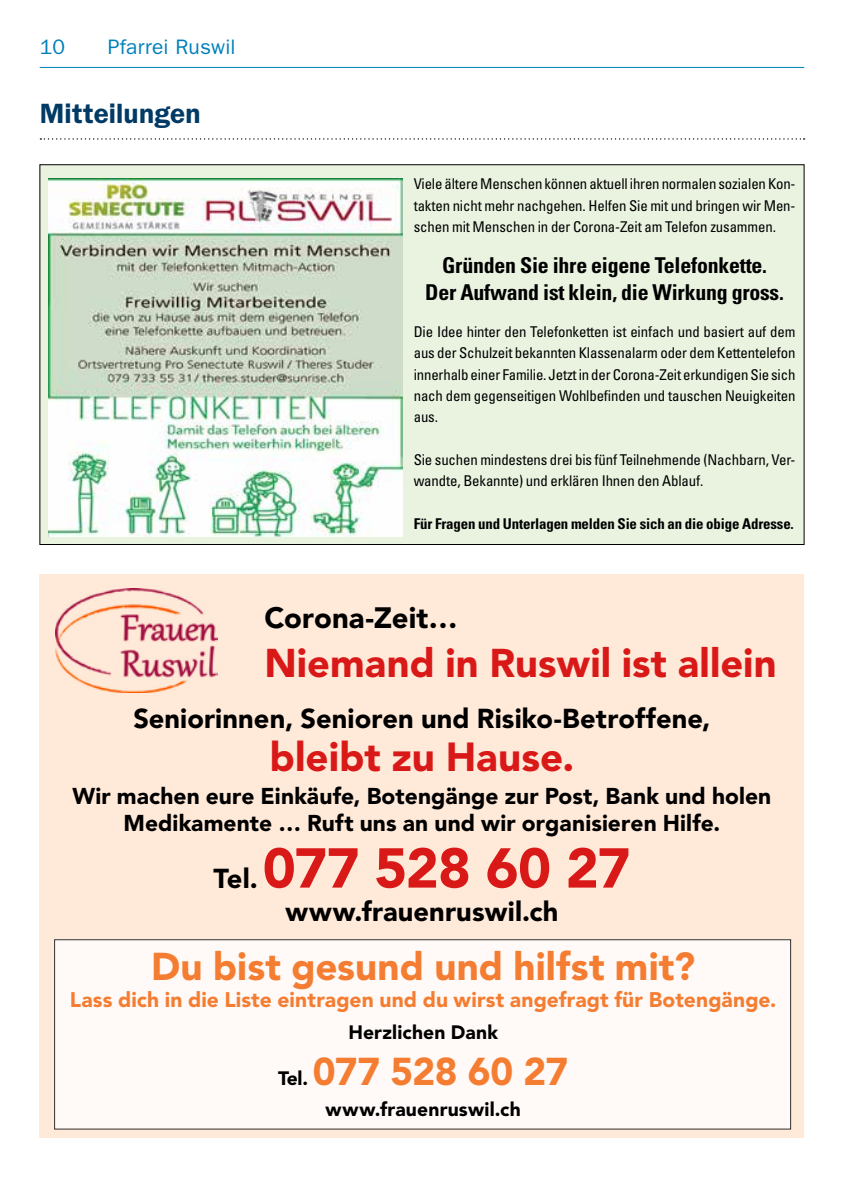
<style>
.page{position:relative;width:844px;height:1191px;background:#fff}
.page>*{position:absolute;margin:0;border:0;box-sizing:border-box;transform-origin:0 0}
.t1{font:900 55.48px "Avenir";letter-spacing:-.015em;color:#d91918}
.t2{font:900 40.25px "Avenir";color:#d91918}
.t3{font:900 39.73px "Avenir";letter-spacing:.005em;color:#d91918}
.t4{font:900 38.5px "Avenir";color:#f47d32}
.t5{font:900 29.22px "Avenir";color:#000}
.t6{font:600 28px "ITC Franklin Gothic Std";letter-spacing:.005em;color:#003a65}
.t7{font:900 27.12px "Avenir";letter-spacing:.005em;color:#000}
.t8{font:900 22.75px/26.2px "Avenir";letter-spacing:.005em;color:#000;text-align:center}
.t9{font:700 condensed 21.88px/26.6px "Univers";letter-spacing:-.01em;color:#000;text-align:center}
.t10{font:900 21px "Avenir";letter-spacing:.005em;color:#f47d32}
.t11{font:21px "ITC Franklin Gothic Std";letter-spacing:.01em;color:#0080ba}
.t12{font:900 19.25px "Avenir";letter-spacing:.01em;color:#000}
.t13{font:condensed 14.88px/21.3px "Univers";letter-spacing:-.01em;color:#000;text-align:justify}
.t14{font:700 condensed 14.88px "Univers";letter-spacing:-.01em;color:#000}
.s1{font-size:27.12px;color:#000}
.s2{font-size:19.25px;color:#000}
</style>
<div class="page">
<div style="left:40px;top:574px;width:764px;height:563px;background:#ffe9d8"></div>
<hr style="left:40px;top:67px;width:764px;height:1px;background:#0080ba">
<svg style="left:40px;top:138px;width:764px;height:2px"></svg>
<img style="left:56px;top:589px;width:161px;height:104px">
<div style="left:55px;top:939px;width:735px;height:190px;background:#fffaf7"></div>
<div style="left:40px;top:165px;width:763px;height:379px;background:#e9f3e0"></div>
<img style="left:49px;top:179px;width:353px;height:358px">
<h3 class="t11" style="left:40px;top:35px;width:27px">10</h3>
<h3 class="t11" style="left:108px;top:35px;width:129px">Pfarrei Ruswil</h3>
<h3 class="t6" style="left:40px;top:97px;width:162px">Mitteilungen</h3>
<p class="t13" style="left:413px;top:173px;width:383px">Viele ältere Menschen können aktuell ihren normalen sozialen Kon&shy;takten nicht mehr nachgehen. Helfen Sie mit und bringen wir Men&shy;schen mit Menschen in der Corona-Zeit am Telefon zusammen.</p>
<h3 class="t9" style="left:425px;top:252px;width:360px">Gründen Sie ihre eigene Telefonkette.<br>Der Aufwand ist klein, die Wirkung gross.</h3>
<p class="t13" style="left:413px;top:321px;width:383px">Die Idee hinter den Telefonketten ist einfach und basiert auf dem aus der Schulzeit bekannten Klassenalarm oder dem Kettentelefon innerhalb einer Familie. Jetzt in der Corona-Zeit erkundigen Sie sich nach dem gegenseitigen Wohlbefinden und tauschen Neuigkeiten aus.</p>
<p class="t13" style="left:413px;top:449px;width:383px">Sie suchen mindestens drei bis fünf Teilnehmende (Nachbarn, Ver&shy;wandte, Bekannte) und erklären Ihnen den Ablauf.</p>
<p class="t14" style="left:413px;top:515px;width:381px">Für Fragen und Unterlagen melden Sie sich an die obige Adresse.</p>
<h3 class="t5" style="left:264px;top:600px;width:195px">Corona-Zeit…</h3>
<h3 class="t3" style="left:264px;top:639px;width:513px">Niemand in Ruswil ist allein</h3>
<h3 class="t7" style="left:133px;top:702px;width:578px">Seniorinnen, Senioren und Risiko-Betroffene,</h3>
<h2 class="t2" style="left:269px;top:732px;width:306px">bleibt zu Hause.</h2>
<h3 class="t8" style="left:72px;top:783px;width:700px">Wir machen eure Einkäufe, Botengänge zur Post, Bank und holen<br>Medikamente … Ruft uns an und wir organisieren Hilfe.</h3>
<h1 class="t1" style="left:213px;top:834px;width:418px"><span class="s1">Tel.</span> 077 528 60 27</h1>
<h3 class="t7" style="left:285px;top:895px;width:274px">www.frauenruswil.ch</h3>
<h3 class="t4" style="left:151px;top:943px;width:545px">Du bist gesund und hilfst mit?</h3>
<h3 class="t10" style="left:70px;top:987px;width:707px">Lass dich in die Liste eintragen und du wirst angefragt für Botengänge.</h3>
<p class="t12" style="left:348px;top:1020px;width:151px">Herzlichen Dank</p>
<h3 class="t4" style="left:278px;top:1048px;width:292px"><span class="s2">Tel.</span> 077 528 60 27</h3>
<p class="t12" style="left:325px;top:1098px;width:197px">www.frauenruswil.ch</p>
</div>
